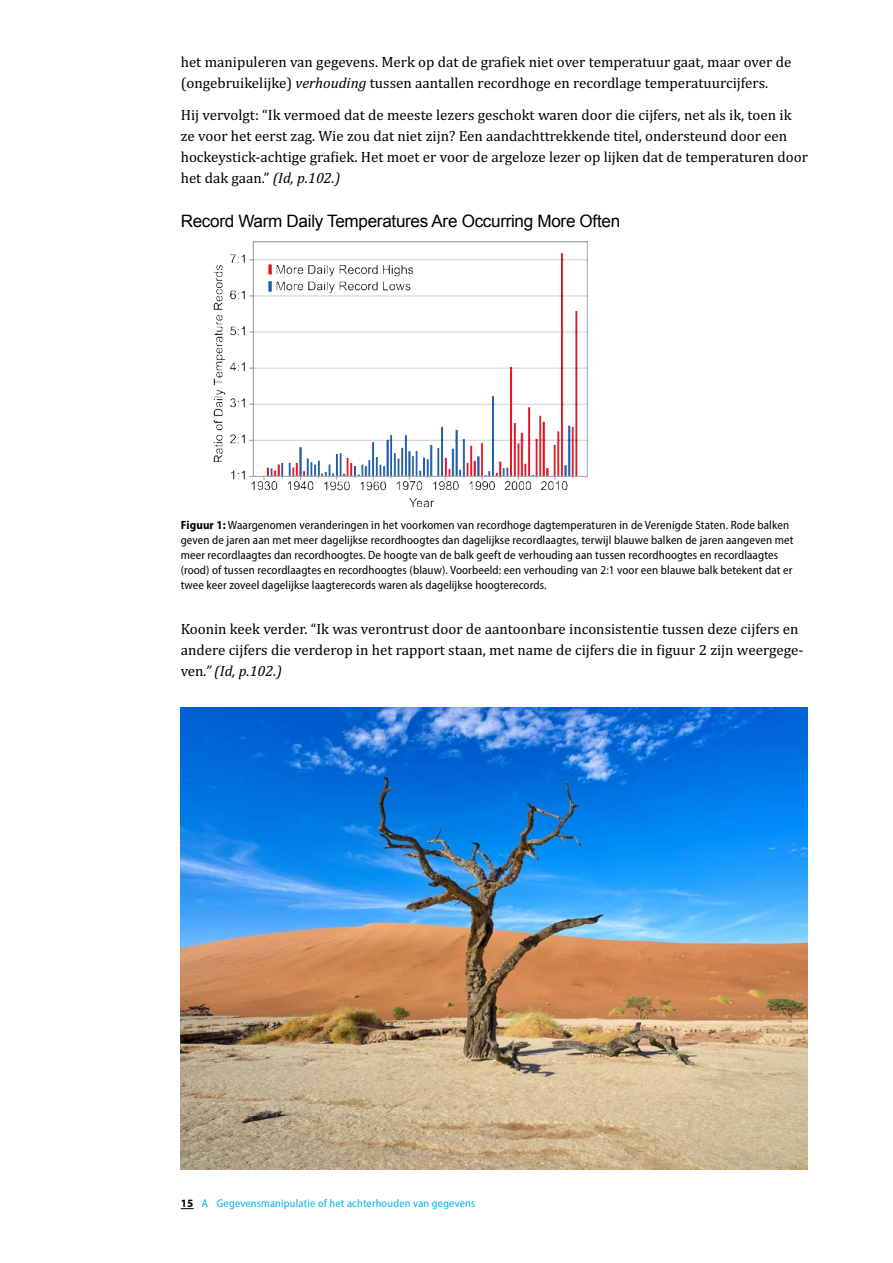
<style>
.page{position:relative;width:893px;height:1263px;background:#fff}
.page>*{position:absolute;margin:0;border:0;box-sizing:border-box;transform-origin:0 0}
.t1{font:17.1px "Arial";letter-spacing:-.02em;color:#000}
.t2{font:15px/21px "Cambria";color:#000}
.t3{font:semi-condensed 12px/15px "Myriad Pro";letter-spacing:.01em;color:#000}
.t4{font:semi-condensed 11.25px "Myriad Pro";letter-spacing:.02em;color:#00b5e5}
.s1{font-style:italic}
.s2{font-weight:700}
.s3{font-weight:700;font-stretch:normal;color:#000}
</style>
<div class="page">
<svg style="left:181px;top:1208px;width:13px;height:1px"></svg>
<img style="left:213px;top:242px;width:375px;height:266px">
<img style="left:181px;top:708px;width:627px;height:462px">
<p class="t2" style="left:181px;top:51px;width:612px">het manipuleren van gegevens. Merk op dat de grafiek niet over temperatuur gaat, maar over de (ongebruikelijke) <span class="s1">verhouding</span> tussen aantallen recordhoge en recordlage temperatuurcijfers.</p>
<p class="t2" style="left:181px;top:104px;width:629px">Hij vervolgt: “Ik vermoed dat de meeste lezers geschokt waren door die cijfers, net als ik, toen ik ze voor het eerst zag. Wie zou dat niet zijn? Een aandachttrekkende titel, ondersteund door een hockeystick-achtige grafiek. Het moet er voor de argeloze lezer op lijken dat de temperaturen door het dak gaan.” <span class="s1">(Id, p.102.)</span></p>
<p class="t1" style="left:181px;top:210px;width:441px">Record Warm Daily Temperatures Are Occurring More Often</p>
<p class="t3" style="left:181px;top:517px;width:614px"><span class="s2">Figuur 1:</span> Waargenomen veranderingen in het voorkomen van recordhoge dagtemperaturen in de Verenigde Staten. Rode balken geven de jaren aan met meer dagelijkse recordhoogtes dan dagelijkse recordlaagtes, terwijl blauwe balken de jaren aangeven met meer recordlaagtes dan recordhoogtes. De hoogte van de balk geeft de verhouding aan tussen recordhoogtes en recordlaagtes (rood) of tussen recordlaagtes en recordhoogtes (blauw). Voorbeeld: een verhouding van 2:1 voor een blauwe balk betekent dat er twee keer zoveel dagelijkse laagterecords waren als dagelijkse hoogterecords.</p>
<p class="t2" style="left:181px;top:618px;width:624px">Koonin keek verder. “Ik was verontrust door de aantoonbare inconsistentie tussen deze cijfers en andere cijfers die verderop in het rapport staan, met name de cijfers die in figuur 2 zijn weergege&shy;ven<span class="s1">.” (Id, p.102.)</span></p>
<p class="t4" style="left:181px;top:1196px;width:296px"><span class="s3">15</span> A Gegevensmanipulatie of het achterhouden van gegevens</p>
</div>
